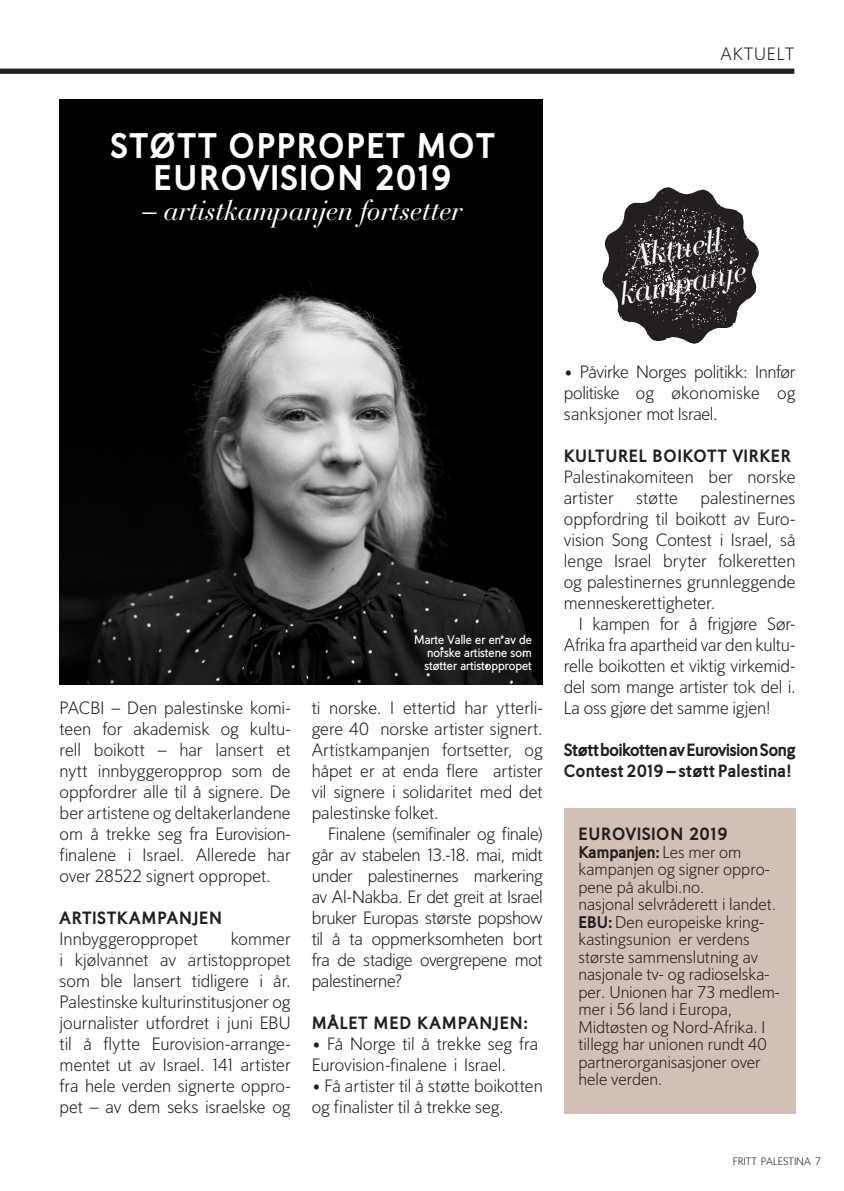
<style>
.page{position:relative;width:844px;height:1191px;background:#fff}
.page>*{position:absolute;margin:0;border:0;box-sizing:border-box;transform-origin:0 0}
.t1{font:900 35px/31.5px "Oslo";letter-spacing:.05em;color:#fff;text-align:center}
.t2{font:italic 31.85px/34.1px "Bauer Bodoni Std";color:#fff;text-align:center}
.t3{font:italic 28px "Bauer Bodoni Std";letter-spacing:-.02em;color:#fff}
.t4{font:300 17.5px/21px "Oslo";color:#241f1f;text-align:justify}
.t5{font:900 17.5px "Oslo";letter-spacing:.05em;color:#241f1f}
.t6{font:900 17.5px/21px "Oslo";letter-spacing:.015em;color:#241f1f}
.t7{font:300 17.5px "Oslo";letter-spacing:.05em;color:#241f1f}
.t8{font:300 16.62px/17.5px "Oslo";color:#241f1f}
.t9{font:700 12.25px/13.1px "Oslo";color:#fff;text-align:justify}
.t10{font:300 10.5px "Oslo";color:#241f1f}
.s1{font-weight:900}
</style>
<div class="page">
<div style="left:0;top:69px;width:794px;height:5px;background:#241f1f"></div>
<img style="left:60px;top:99px;width:482px;height:585px">
<svg style="left:602px;top:187px;width:156px;height:157px"></svg>
<div style="left:563px;top:807px;width:232px;height:306px;background:#d2c0b7"></div>
<p class="t7" style="left:720px;top:44px;width:75px">AKTUELT</p>
<h1 class="t1" style="left:110px;top:131px;width:386px">STØTT OPPROPET MOT<br>EUROVISION 2019</h1>
<h3 class="t3" style="left:143px;top:193px;width:321px">– artistkampanjen fortsetter</h3>
<h2 class="t2" style="left:609px;top:244px;width:131px;rotate:-11deg">Aktuell kampanje</h2>
<p class="t4" style="left:60px;top:698px;width:232px">PACBI – Den palestinske komi&shy;teen for akademisk og kultu&shy;rell boikott – har lansert et nytt innbyggeropprop som de oppfordrer alle til å signere. De ber artistene og deltakerlandene om å trekke seg fra Eurovision&shy;finalene i Israel. Allerede har over 28522 signert oppropet.</p>
<p class="t5" style="left:60px;top:908px;width:164px">ARTISTKAMPANJEN</p>
<p class="t4" style="left:60px;top:929px;width:140px">Innbyggeroppropet</p>
<p class="t4" style="left:60px;top:929px;width:232px;text-indent:171px">kommer i kjølvannet av artistoppropet som ble lansert tidligere i år.<br>Palestinske kulturinstitusjoner og journalister utfordret i juni EBU til å flytte Eurovision-arrange&shy;mentet ut av Israel. 141 artister fra hele verden signerte oppro&shy;pet – av dem seks israelske og</p>
<p class="t9" style="left:424px;top:633px;width:109px;text-indent:-10px">Marte Valle er en av de norske artistene som støtter artistoppropet</p>
<p class="t4" style="left:311px;top:698px;width:232px">ti norske. I ettertid har ytterli&shy;gere 40 norske artister signert.<br>Artistkampanjen fortsetter, og håpet er at enda flere artister vil signere i solidaritet med det palestinske folket.</p>
<p class="t4" style="left:311px;top:824px;width:232px;text-indent:17px">Finalene (semifinaler og finale) går av stabelen 13.-18. mai, midt under palestinernes markering av Al-Nakba. Er det greit at Israel bruker Europas største popshow til å ta oppmerksomheten bort fra de stadige overgrepene mot palestinerne?</p>
<p class="t5" style="left:311px;top:1013px;width:218px">MÅLET MED KAMPANJEN:</p>
<p class="t4" style="left:311px;top:1034px;width:228px">• Få Norge til å trekke seg fra<br>Eurovision-finalene i Israel.</p>
<p class="t4" style="left:311px;top:1076px;width:232px">• Få artister til å støtte boikotten og finalister til å trekke seg.</p>
<p class="t4" style="left:563px;top:362px;width:233px">• Påvirke Norges politikk: Innfør politiske og økonomiske og sanksjoner mot Israel.</p>
<p class="t5" style="left:563px;top:446px;width:228px">KULTUREL BOIKOTT VIRKER</p>
<p class="t4" style="left:563px;top:467px;width:233px">Palestinakomiteen ber norske artister</p>
<p class="t4" style="left:563px;top:488px;width:233px;text-indent:137px">palestinernes oppfordring til boikott av Euro&shy;vision Song Contest i Israel, så lenge Israel bryter folkeretten og palestinernes grunnleggende menneskerettigheter.</p>
<p class="t4" style="left:563px;top:614px;width:233px;text-indent:15px">I kampen for å frigjøre Sør-Afrika fra apartheid var den kultu&shy;relle boikotten et viktig virkemid&shy;del som mange artister tok del i.<br>La oss gjøre det samme igjen!</p>
<p class="t6" style="left:563px;top:740px;width:233px">Støtt boikotten av Eurovision Song<br>Contest 2019 – støtt Palestina!</p>
<p class="t4" style="left:636px;top:488px;width:43px">støtte</p>
<p class="t5" style="left:578px;top:824px;width:150px">EUROVISION 2019</p>
<p class="t8" style="left:578px;top:843px;width:203px"><span class="s1">Kampanjen:</span> Les mer om kampanjen og signer oppro&shy;pene på akulbi.no.<br>nasjonal selvråderett i landet.<br><span class="s1">EBU:</span> Den europeiske kring&shy;kastingsunion er verdens største sammenslutning av nasjonale tv- og radioselska&shy;per. Unionen har 73 medlem&shy;mer i 56 land i Europa,<br>Midtøsten og Nord-Afrika. I tillegg har unionen rundt 40 partnerorganisasjoner over hele verden.</p>
<p class="t10" style="left:732px;top:1155px;width:89px">FRITT PALESTINA 7</p>
</div>
